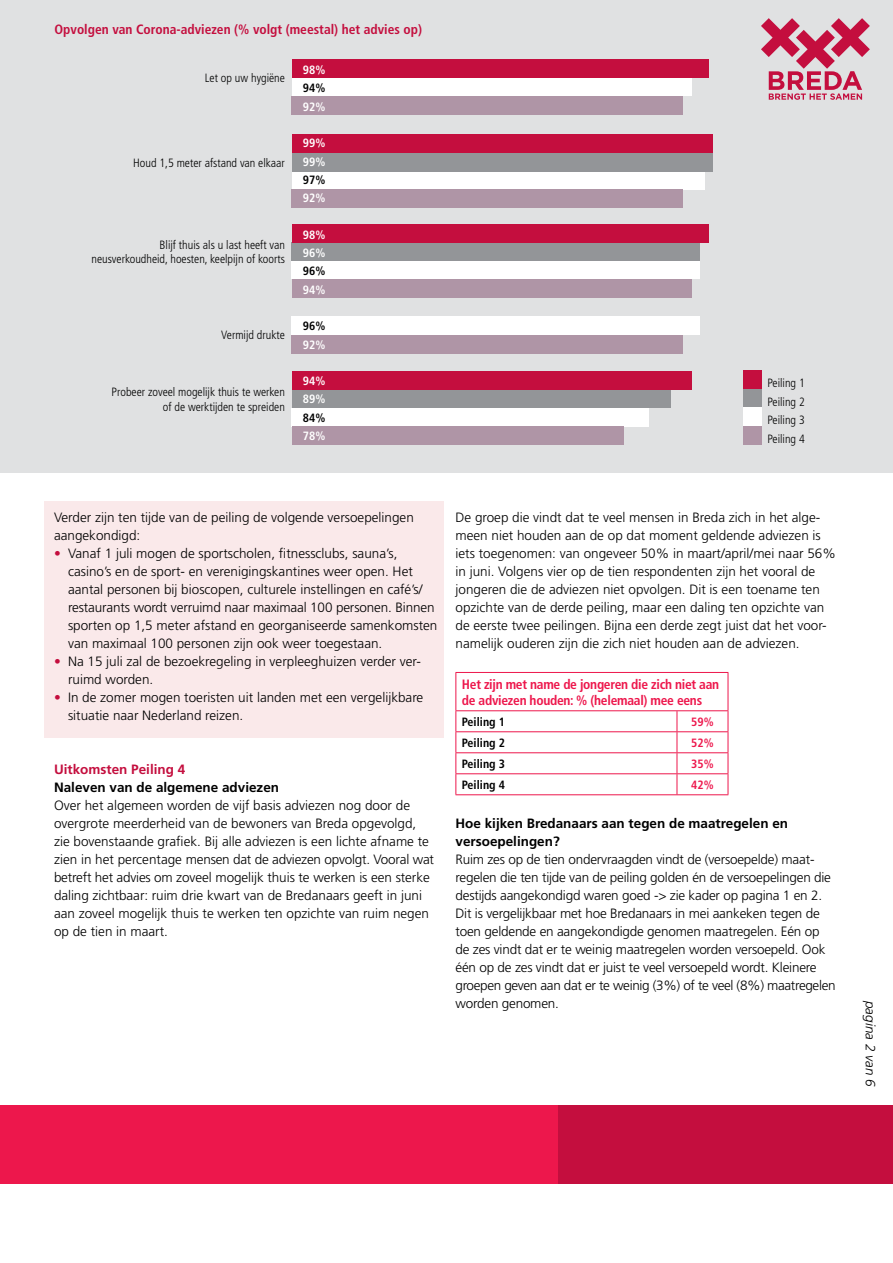
<style>
.page{position:relative;width:893px;height:1263px;background:#fff}
.page>*{position:absolute;margin:0;border:0;box-sizing:border-box;transform-origin:0 0}
.P_basistekst{font:300 13.5px/18px "Frutiger LT Std";color:#000}
._2_kopje_zwart{font:700 13.5px/18px "Frutiger LT Std";color:#000}
._2_kopje_zwart-2{font:700 condensed 13.5px/16.2px "Frutiger LT Std";letter-spacing:-.02em;color:#ed174c}
.t1{font:700 condensed 13.5px "Frutiger LT Std";color:#c40e3e}
._2_kopje{font:700 13.5px "Frutiger LT Std";color:#c40e3e}
.t2{font:italic 300 13.5px "Frutiger LT Std";color:#000}
.t3{font:300 condensed 12px/18.8px "Frutiger LT Std";color:#000;text-align:right}
.P_tabel{font:700 condensed 12px "Frutiger LT Std";color:#000}
.t4{font:700 condensed 12px/18.3px "Frutiger LT Std";color:#fff}
.P_tabel-2{font:700 condensed 12px "Frutiger LT Std";color:#ed174c}
.s1{color:#c40e3e}
</style>
<div class="page">
<div style="left:44px;top:501px;width:400px;height:237px;background:#fae9ea"></div>
<div style="left:0;top:1105px;width:562px;height:79px;background:#ed174c"></div>
<div style="left:558px;top:1105px;width:335px;height:79px;background:#c40e3e"></div>
<div style="left:0;top:0;width:893px;height:472px;background:#e0e1e2"></div>
<div style="left:292px;top:78px;width:400px;height:18px;background:#fff"></div>
<div style="left:292px;top:171px;width:412px;height:18px;background:#fff"></div>
<div style="left:292px;top:261px;width:408px;height:18px;background:#fff"></div>
<div style="left:292px;top:408px;width:357px;height:18px;background:#fff"></div>
<div style="left:292px;top:426px;width:331px;height:18px;background:#af95a6"></div>
<div style="left:292px;top:96px;width:391px;height:18px;background:#af95a6"></div>
<div style="left:292px;top:189px;width:391px;height:19px;background:#af95a6"></div>
<div style="left:292px;top:279px;width:400px;height:19px;background:#af95a6"></div>
<div style="left:292px;top:335px;width:391px;height:18px;background:#af95a6"></div>
<div style="left:292px;top:317px;width:408px;height:18px;background:#fff"></div>
<div style="left:292px;top:243px;width:408px;height:18px;background:#939598"></div>
<div style="left:292px;top:224px;width:417px;height:19px;background:#c40e3e"></div>
<div style="left:292px;top:135px;width:421px;height:18px;background:#c40e3e"></div>
<div style="left:292px;top:153px;width:421px;height:18px;background:#939598"></div>
<div style="left:292px;top:60px;width:417px;height:18px;background:#c40e3e"></div>
<div style="left:292px;top:390px;width:378px;height:18px;background:#939598"></div>
<div style="left:292px;top:371px;width:400px;height:19px;background:#c40e3e"></div>
<div style="left:743px;top:371px;width:18px;height:18px;background:#c40e3e"></div>
<div style="left:743px;top:389px;width:18px;height:19px;background:#939598"></div>
<div style="left:743px;top:408px;width:18px;height:18px;background:#fff"></div>
<div style="left:743px;top:426px;width:18px;height:18px;background:#af95a6"></div>
<svg style="left:761px;top:18px;width:109px;height:82px"></svg>
<hr style="left:455px;top:672px;width:222px;height:1px;background:#ed174c">
<hr style="left:455px;top:673px;width:1px;height:37px;background:#ed174c">
<hr style="left:677px;top:672px;width:51px;height:1px;background:#ed174c">
<hr style="left:728px;top:673px;width:1px;height:37px;background:#ed174c">
<hr style="left:455px;top:710px;width:222px;height:1px;background:#ed174c">
<hr style="left:677px;top:710px;width:51px;height:1px;background:#ed174c">
<hr style="left:455px;top:731px;width:222px;height:1px;background:#ed174c">
<hr style="left:677px;top:731px;width:51px;height:1px;background:#ed174c">
<hr style="left:455px;top:752px;width:222px;height:1px;background:#ed174c">
<hr style="left:677px;top:752px;width:51px;height:1px;background:#ed174c">
<hr style="left:455px;top:773px;width:222px;height:1px;background:#ed174c">
<svg style="left:455px;top:711px;width:1px;height:83px"></svg>
<hr style="left:677px;top:773px;width:51px;height:1px;background:#ed174c">
<svg style="left:677px;top:711px;width:1px;height:83px"></svg>
<svg style="left:728px;top:711px;width:1px;height:83px"></svg>
<hr style="left:455px;top:794px;width:222px;height:1px;background:#ed174c">
<hr style="left:677px;top:794px;width:51px;height:1px;background:#ed174c">
<p class="t1" style="left:55px;top:21px;width:369px">Opvolgen van Corona-adviezen (% volgt (meestal) het advies op)</p>
<p class="t3" style="left:205px;top:69px;width:81px">Let op uw hygiëne</p>
<p class="t3" style="left:133px;top:153px;width:153px">Houd 1,5 meter afstand van elkaar</p>
<p class="t3" style="left:91px;top:238px;width:195px;line-height:14.4px">Blijf thuis als u last heeft van neusverkoudheid, hoesten, keelpijn of koorts</p>
<p class="t3" style="left:221px;top:326px;width:65px">Vermijd drukte</p>
<p class="t3" style="left:112px;top:385px;width:175px;line-height:14.4px">Probeer zoveel mogelijk thuis te werken of de werktijden te spreiden</p>
<p class="t4" style="left:303px;top:61px;width:24px">98%</p>
<p class="P_tabel" style="left:303px;top:81px;width:24px">94%</p>
<p class="t4" style="left:303px;top:97px;width:24px">92%</p>
<p class="t4" style="left:303px;top:134px;width:24px">99%<br>99%</p>
<p class="P_tabel" style="left:303px;top:173px;width:24px">97%</p>
<p class="t4" style="left:303px;top:189px;width:24px">92%</p>
<p class="t4" style="left:303px;top:225px;width:24px">98%<br>96%</p>
<p class="P_tabel" style="left:303px;top:264px;width:24px">96%</p>
<p class="t4" style="left:303px;top:280px;width:24px">94%</p>
<p class="P_tabel" style="left:303px;top:319px;width:24px">96%</p>
<p class="t4" style="left:303px;top:335px;width:24px">92%</p>
<p class="t4" style="left:303px;top:372px;width:24px">94%<br>89%</p>
<p class="P_tabel" style="left:303px;top:410px;width:24px">84%</p>
<p class="t4" style="left:303px;top:427px;width:24px">78%</p>
<p class="t3" style="left:767px;top:374px;width:39px;text-align:justify">Peiling 1<br>Peiling 2<br>Peiling 3<br>Peiling 4</p>
<p class="P_basistekst" style="left:54px;top:509px;width:361px">Verder zijn ten tijde van de peiling de volgende versoepelingen aangekondigd:</p>
<p class="P_basistekst" style="left:68px;top:545px;width:371px;text-indent:-14px"><span class="s1">•</span> Vanaf 1 juli mogen de sportscholen, fitnessclubs, sauna’s, casino’s en de sport- en verenigingskantines weer open. Het aantal personen bij bioscopen, culturele instellingen en café’s/ restaurants wordt verruimd naar maximaal 100 personen. Binnen sporten op 1,5 meter afstand en georganiseerde samenkomsten van maximaal 100 personen zijn ook weer toegestaan.</p>
<p class="P_basistekst" style="left:68px;top:653px;width:354px;text-indent:-14px"><span class="s1">•</span> Na 15 juli zal de bezoekregeling in verpleeghuizen verder ver&shy;ruimd worden.</p>
<p class="P_basistekst" style="left:68px;top:689px;width:357px;text-indent:-14px"><span class="s1">•</span> In de zomer mogen toeristen uit landen met een vergelijkbare situatie naar Nederland reizen.</p>
<p class="_2_kopje" style="left:54px;top:761px;width:133px">Uitkomsten Peiling 4</p>
<p class="_2_kopje_zwart" style="left:54px;top:778px;width:227px">Naleven van de algemene adviezen</p>
<p class="P_basistekst" style="left:54px;top:797px;width:382px">Over het algemeen worden de vijf basis adviezen nog door de overgrote meerderheid van de bewoners van Breda opgevolgd, zie bovenstaande grafiek. Bij alle adviezen is een lichte afname te zien in het percentage mensen dat de adviezen opvolgt. Vooral wat betreft het advies om zoveel mogelijk thuis te werken is een sterke daling zichtbaar: ruim drie kwart van de Bredanaars geeft in juni aan zoveel mogelijk thuis te werken ten opzichte van ruim negen op de tien in maart.</p>
<p class="P_basistekst" style="left:455px;top:508px;width:382px">De groep die vindt dat te veel mensen in Breda zich in het alge&shy;meen niet houden aan de op dat moment geldende adviezen is iets toegenomen: van ongeveer 50% in maart/april/mei naar 56% in juni. Volgens vier op de tien respondenten zijn het vooral de jongeren die de adviezen niet opvolgen. Dit is een toename ten opzichte van de derde peiling, maar een daling ten opzichte van de eerste twee peilingen. Bijna een derde zegt juist dat het voor&shy;namelijk ouderen zijn die zich niet houden aan de adviezen.</p>
<p class="_2_kopje_zwart-2" style="left:462px;top:676px;width:259px">Het zijn met name de jongeren die zich niet aan de adviezen houden: % (helemaal) mee eens</p>
<p class="P_tabel" style="left:462px;top:714px;width:45px">Peiling 1</p>
<p class="P_tabel-2" style="left:691px;top:714px;width:24px">59%</p>
<p class="P_tabel" style="left:462px;top:735px;width:45px">Peiling 2</p>
<p class="P_tabel-2" style="left:691px;top:735px;width:24px">52%</p>
<p class="P_tabel" style="left:462px;top:756px;width:45px">Peiling 3</p>
<p class="P_tabel-2" style="left:691px;top:756px;width:24px">35%</p>
<p class="P_tabel" style="left:462px;top:777px;width:45px">Peiling 4</p>
<p class="P_tabel-2" style="left:691px;top:777px;width:24px">42%</p>
<p class="_2_kopje_zwart" style="left:455px;top:814px;width:334px">Hoe kijken Bredanaars aan tegen de maatregelen en versoepelingen?</p>
<p class="P_basistekst" style="left:455px;top:851px;width:382px">Ruim zes op de tien ondervraagden vindt de (versoepelde) maat&shy;regelen die ten tijde van de peiling golden én de versoepelingen die destijds aangekondigd waren goed -&gt; zie kader op pagina 1 en 2.<br>Dit is vergelijkbaar met hoe Bredanaars in mei aankeken tegen de toen geldende en aangekondigde genomen maatregelen. Eén op de zes vindt dat er te weinig maatregelen worden versoepeld. Ook één op de zes vindt dat er juist te veel versoepeld wordt. Kleinere groepen geven aan dat er te weinig (3%) of te veel (8%) maatregelen worden genomen.</p>
<p class="t2" style="left:878px;top:1001px;width:87px;rotate:90deg">pagina 2 van 6</p>
</div>
